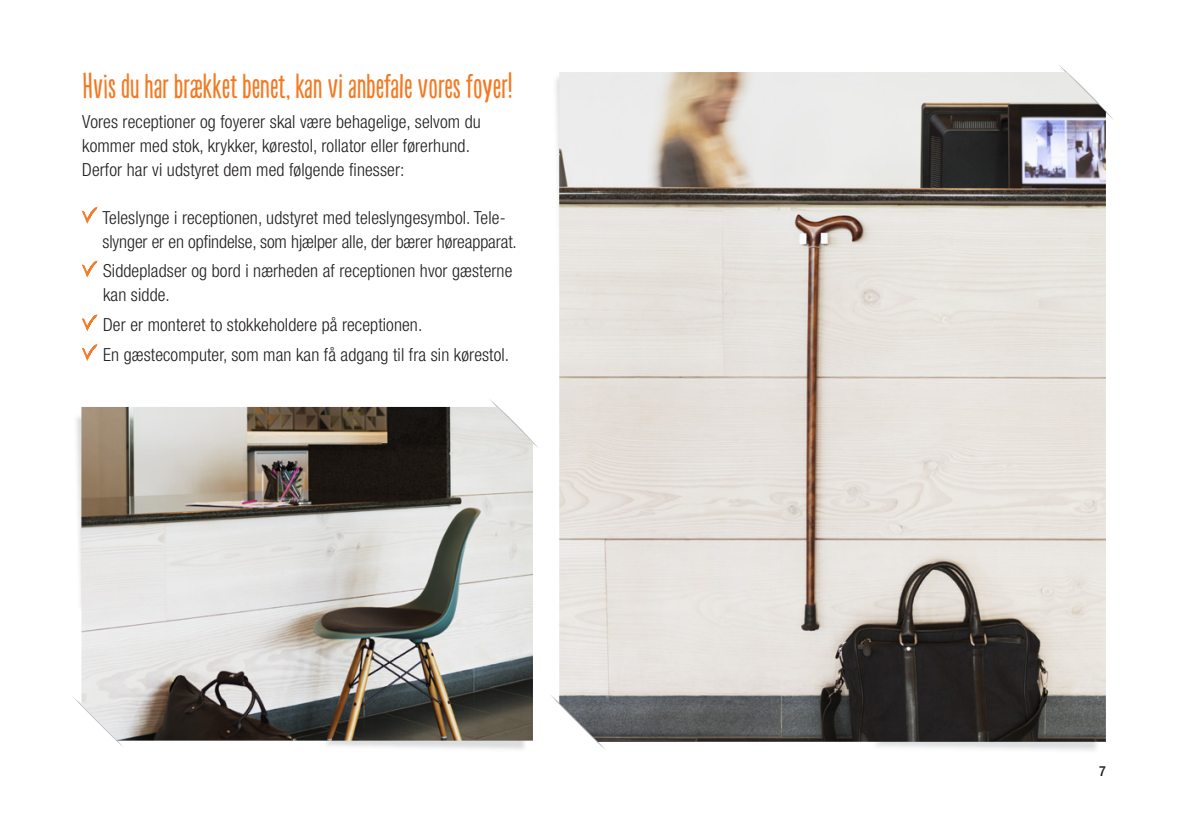
<style>
.page{position:relative;width:1191px;height:840px;background:#fff}
.page>*{position:absolute;margin:0;border:0;box-sizing:border-box;transform-origin:0 0}
.t1{font:34px "Populaire For Scandic";color:#f47921}
.t2{font:300 condensed 18px/24px "Helvetica Neue LT Std";letter-spacing:.005em;color:#231f20}
.t3{font:500 condensed 14px "Helvetica Neue LT Std";color:#231f20}
</style>
<div class="page">
<svg style="left:81px;top:206px;width:17px;height:155px"></svg>
<svg style="left:1059px;top:65px;width:55px;height:55px"></svg>
<svg style="left:551px;top:695px;width:55px;height:54px"></svg>
<img style="left:868px;top:741px;width:234px;height:10px">
<img style="left:559px;top:72px;width:547px;height:669px">
<svg style="left:490px;top:399px;width:48px;height:49px"></svg>
<svg style="left:73px;top:697px;width:51px;height:50px"></svg>
<img style="left:319px;top:740px;width:210px;height:9px">
<img style="left:81px;top:406px;width:452px;height:334px">
<h1 class="t1" style="left:82px;top:67px;width:432px">Hvis du har brækket benet, kan vi anbefale vores foyer!</h1>
<p class="t2" style="left:82px;top:109px;width:400px">Vores receptioner og foyerer skal være behagelige, selvom du kommer med stok, krykker, kørestol, rollator eller førerhund.<br>Derfor har vi udstyret dem med følgende finesser:</p>
<p class="t2" style="left:102px;top:205px;width:416px">Teleslynge i receptionen, udstyret med teleslyngesymbol. Tele&shy;slynger er en opfindelse, som hjælper alle, der bærer høreapparat.</p>
<p class="t2" style="left:103px;top:259px;width:411px">Siddepladser og bord i nærheden af receptionen hvor gæsterne kan sidde.</p>
<p class="t2" style="left:103px;top:309px;width:407px;line-height:29.6px">Der er monteret to stokkeholdere på receptionen.<br>En gæstecomputer, som man kan få adgang til fra sin kørestol.</p>
<p class="t3" style="left:1099px;top:761px;width:8px">7</p>
</div>
